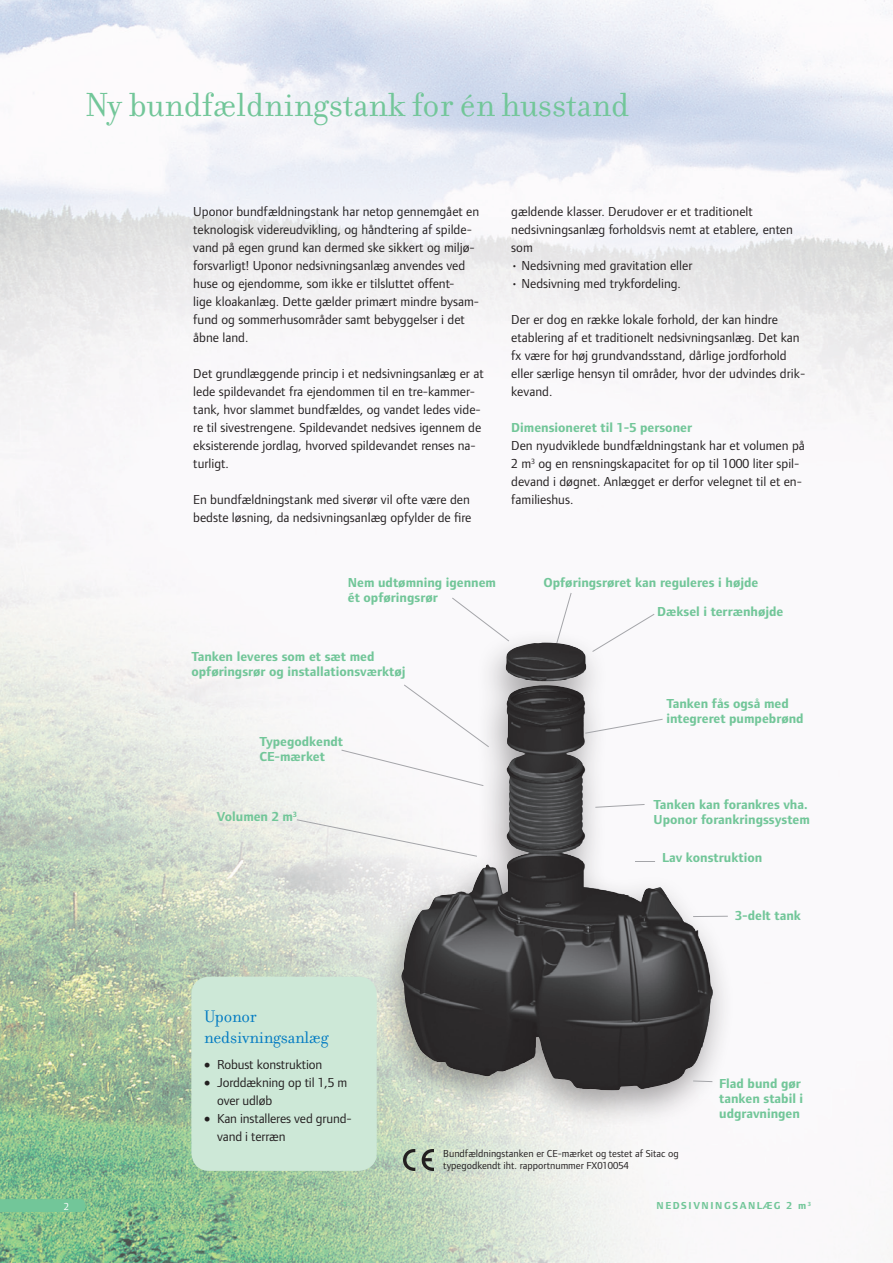
<style>
.page{position:relative;width:893px;height:1263px;background:#fff}
.page>*{position:absolute;margin:0;border:0;box-sizing:border-box;transform-origin:0 0}
.OTSIKKO{font:36px "Filosofia OT";color:#72c699}
.Mellemrubrik{font:18px/21px "Filosofia OT";letter-spacing:-.01em;color:#007ac2}
.LEIPÄ{font:13.5px/18px "Foundry Form Sans";color:#231f20}
.säiliöselitteet{font:700 13.5px/15px "Foundry Form Sans";color:#72c699}
.Paragraph_Style_1{font:700 13.5px/15px "Foundry Form Sans";color:#72c699}
.Mellemrubrik-2{font:13.5px/18px "Foundry Form Sans";letter-spacing:-.01em;color:#231f20}
.LEIPÄ-2{font:700 13.5px "Foundry Form Sans";color:#72c699}
.KUVATEKSTI{font:10.5px/12px "Foundry Form Sans";color:#231f20}
.FOOTVASENMASTER{font:700 10.5px "Foundry Form Sans";letter-spacing:.15em;color:#72c699}
.LEIPÄ_copy{font:10.5px "Foundry Form Sans";color:#fff}
.FOOTVASENMASTER-2{font:700 6.15px "Foundry Form Sans";color:#72c699}
</style>
<div class="page">
<img style="left:0;top:0;width:893px;height:1263px">
<svg style="left:0;top:1199px;width:85px;height:13px"></svg>
<img style="left:404px;top:1149px;width:29px;height:21px">
<div style="left:370px;top:627px;width:365px;height:499px;background:#231f20;opacity:.4"></div>
<img style="left:401px;top:642px;width:313px;height:449px">
<svg style="left:591px;top:613px;width:64px;height:39px"></svg>
<hr style="left:693px;top:916px;width:35px;height:1px;background:#a4a5a9">
<svg style="left:451px;top:597px;width:59px;height:45px"></svg>
<svg style="left:296px;top:819px;width:182px;height:38px"></svg>
<svg style="left:692px;top:1080px;width:21px;height:2px"></svg>
<svg style="left:584px;top:718px;width:79px;height:16px"></svg>
<svg style="left:341px;top:684px;width:149px;height:102px"></svg>
<svg style="left:556px;top:592px;width:16px;height:52px"></svg>
<svg style="left:595px;top:804px;width:50px;height:4px"></svg>
<svg style="left:635px;top:861px;width:20px;height:1px"></svg>
<div style="left:191px;top:977px;width:186px;height:194px;background:#cde8d7;border-radius:18px"></div>
<p class="OTSIKKO" style="left:85px;top:85px;width:546px">Ny bundfældningstank for én husstand</p>
<p class="LEIPÄ" style="left:193px;top:202px;width:288px">Uponor bundfældningstank har netop gennemgået en teknologisk videreudvikling, og håndtering af spilde&shy;vand på egen grund kan dermed ske sikkert og miljø&shy;forsvarligt! Uponor nedsivningsanlæg anvendes ved huse og ejendomme, som ikke er tilsluttet offent-<br>lige kloakanlæg. Dette gælder primært mindre bysam&shy;fund og sommerhusområder samt bebyggelser i det åbne land.</p>
<p class="LEIPÄ" style="left:193px;top:364px;width:292px">Det grundlæggende princip i et nedsivningsanlæg er at lede spildevandet fra ejendommen til en tre-kammer&shy;tank, hvor slammet bundfældes, og vandet ledes vide&shy;re til sivestrengene. Spildevandet nedsives igennem de eksisterende jordlag, hvorved spildevandet renses na&shy;turligt.</p>
<p class="LEIPÄ" style="left:193px;top:490px;width:280px">En bundfældningstank med siverør vil ofte være den bedste løsning, da nedsivningsanlæg opfylder de fire</p>
<p class="LEIPÄ" style="left:511px;top:202px;width:243px">gældende klasser. Derudover er et traditionelt</p>
<p class="LEIPÄ" style="left:511px;top:220px;width:283px">nedsivningsanlæg forholdsvis nemt at etablere, enten som</p>
<p class="LEIPÄ" style="left:511px;top:256px;width:183px">• Nedsivning med gravitation eller</p>
<p class="LEIPÄ" style="left:511px;top:274px;width:171px">• Nedsivning med trykfordeling.</p>
<p class="LEIPÄ" style="left:511px;top:310px;width:295px">Der er dog en række lokale forhold, der kan hindre etablering af et traditionelt nedsivningsanlæg. Det kan fx være for høj grundvandsstand, dårlige jordforhold eller særlige hensyn til områder, hvor der udvindes drik&shy;kevand.</p>
<p class="LEIPÄ-2" style="left:511px;top:420px;width:182px">Dimensioneret til 1-5 personer</p>
<p class="LEIPÄ" style="left:511px;top:436px;width:295px">Den nyudviklede bundfældningstank har et volumen på 2 m<sup>3</sup> og en rensningskapacitet for op til 1000 liter spil&shy;devand i døgnet. Anlægget er derfor velegnet til et en&shy;familieshus.</p>
<p class="säiliöselitteet" style="left:348px;top:575px;width:150px">Nem udtømning igennem ét opføringsrør</p>
<p class="säiliöselitteet" style="left:191px;top:649px;width:216px">Tanken leveres som et sæt med opføringsrør og installationsværktøj</p>
<p class="Paragraph_Style_1" style="left:259px;top:734px;width:85px">Typegodkendt<br>CE-mærket</p>
<p class="Paragraph_Style_1" style="left:217px;top:809px;width:82px">Volumen 2 m<sup>3</sup></p>
<p class="säiliöselitteet" style="left:543px;top:574px;width:217px">Opføringsrøret kan reguleres i højde</p>
<p class="Paragraph_Style_1" style="left:657px;top:604px;width:128px">Dæksel i terrænhøjde</p>
<p class="Paragraph_Style_1" style="left:666px;top:696px;width:139px">Tanken fås også med integreret pumpebrønd</p>
<p class="Paragraph_Style_1" style="left:654px;top:796px;width:158px">Tanken kan forankres vha.<br>Uponor forankringssystem</p>
<p class="Paragraph_Style_1" style="left:662px;top:850px;width:102px">Lav konstruktion</p>
<p class="Paragraph_Style_1" style="left:735px;top:908px;width:68px">3-delt tank</p>
<p class="LEIPÄ_copy" style="left:64px;top:1200px;width:7px">2</p>
<p class="Mellemrubrik" style="left:204px;top:1006px;width:126px">Uponor nedsivningsanlæg</p>
<p class="Mellemrubrik-2" style="left:204px;top:1056px;width:120px">• Robust konstruktion</p>
<p class="Mellemrubrik-2" style="left:217px;top:1074px;width:132px;text-indent:-13px">• Jorddækning op til 1,5 m over udløb</p>
<p class="Mellemrubrik-2" style="left:217px;top:1110px;width:136px;text-indent:-13px">• Kan installeres ved grund&shy;vand i terræn</p>
<p class="KUVATEKSTI" style="left:443px;top:1148px;width:237px">Bundfældningstanken er CE-mærket og testet af Sitac og typegodkendt iht. rapportnummer FX010054</p>
<p class="säiliöselitteet" style="left:719px;top:1076px;width:86px">Flad bund gør tanken stabil i udgravningen</p>
<p class="FOOTVASENMASTER-2" style="left:343px;top:1200px;width:7px">3.</p>
<p class="FOOTVASENMASTER" style="left:656px;top:1200px;width:156px">NEDSIVNINGSANLÆG 2 m<sup>3</sup></p>
</div>
